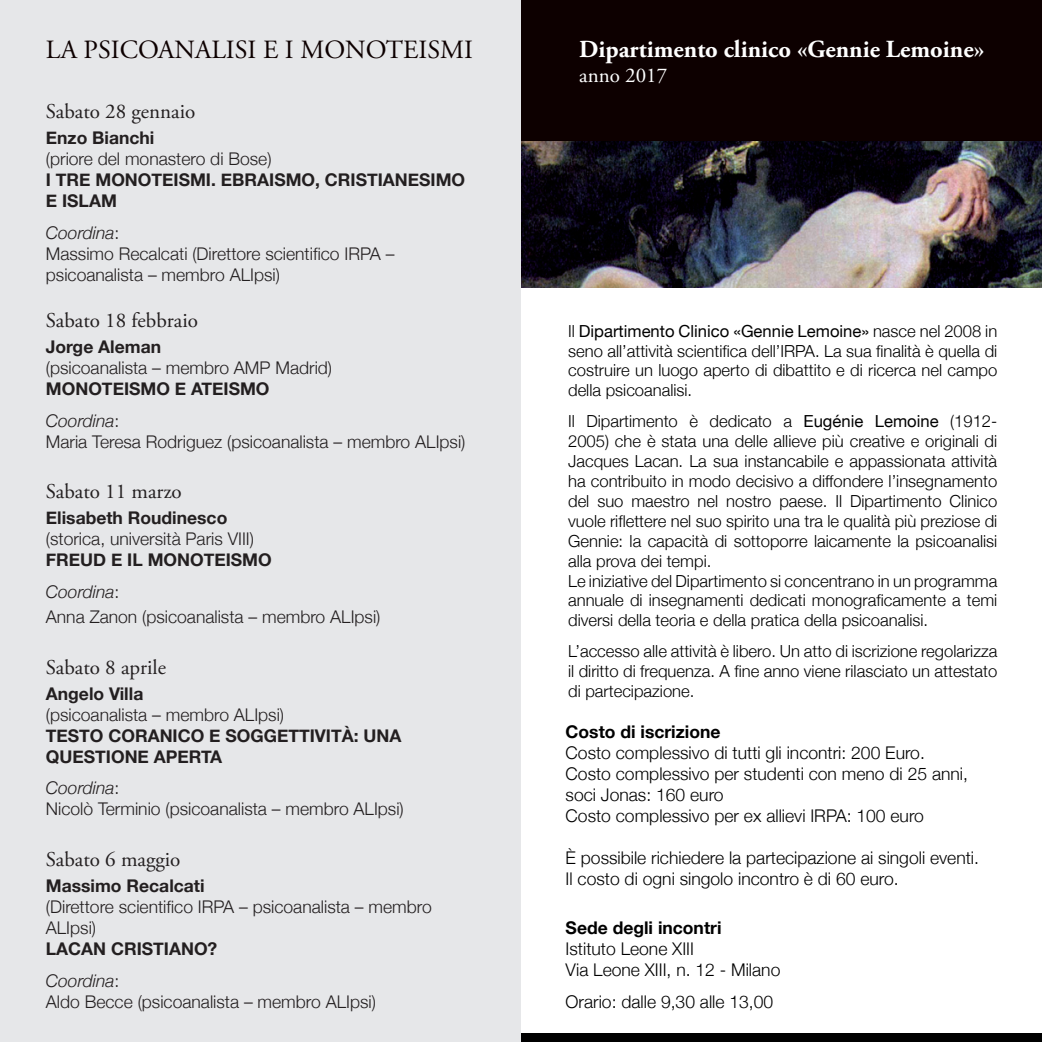
<style>
.page{position:relative;width:1042px;height:1042px;background:#fff}
.page>*{position:absolute;margin:0;border:0;box-sizing:border-box;transform-origin:0 0}
.t1{font:26.25px "Adobe Garamond Pro";color:#0d0000}
.t2{font:700 24.5px "Adobe Garamond Pro";color:#fff}
.t3{font:21px "Adobe Garamond Pro";color:#231f20}
.t4{font:21px "Adobe Garamond Pro";color:#fff}
.t5{font:300 17.5px/21px "Helvetica Neue";color:#231f20}
.t6{font:300 17.5px/21px "Helvetica Neue";color:#000}
.t7{font:700 17.5px/21px "Helvetica Neue";color:#231f20}
.t8{font:700 17.5px "Helvetica Neue";color:#000}
.t9{font:italic 300 17.5px "Helvetica Neue";color:#231f20}
.t10{font:300 16.62px/19.9px "Helvetica Neue";color:#000;text-align:justify}
.s1{font-weight:700}
.s2{font-style:italic}
.s3{font-style:normal}
.s4{font-weight:400}
</style>
<div class="page">
<div style="left:0;top:0;width:521px;height:1042px;background:#e6e7e9"></div>
<div style="left:521px;top:0;width:521px;height:143px;background:#0d0000"></div>
<div style="left:521px;top:1034px;width:521px;height:8px;background:#000"></div>
<img style="left:521px;top:142px;width:521px;height:145px">
<p class="t1" style="left:46px;top:34px;width:429px">LA PSICOANALISI E I MONOTEISMI</p>
<p class="t3" style="left:46px;top:99px;width:151px">Sabato 28 gennaio</p>
<p class="t5" style="left:46px;top:127px;width:227px"><span class="s1">Enzo Bianchi<br></span>(priore del monastero di Bose)</p>
<p class="t7" style="left:46px;top:169px;width:421px">I TRE MONOTEISMI. EBRAISMO, CRISTIANESIMO<br>E ISLAM</p>
<p class="t5" style="left:46px;top:222px;width:350px"><span class="s2">Coordina</span>:<br>Massimo Recalcati (Direttore scientifico IRPA – psicoanalista – membro ALIpsi)</p>
<p class="t3" style="left:46px;top:308px;width:154px">Sabato 18 febbraio</p>
<p class="t5" style="left:46px;top:336px;width:288px"><span class="s1">Jorge Aleman<br></span>(psicoanalista – membro AMP Madrid)</p>
<p class="t7" style="left:46px;top:378px;width:225px">MONOTEISMO E ATEISMO</p>
<p class="t5" style="left:46px;top:410px;width:421px"><span class="s2">Coordina</span>:<br>Maria Teresa Rodriguez (psicoanalista – membro ALIpsi)</p>
<p class="t3" style="left:46px;top:479px;width:137px">Sabato 11 marzo</p>
<p class="t5" style="left:46px;top:507px;width:210px"><span class="s1">Elisabeth Roudinesco </span>(storica, università Paris VIII)</p>
<p class="t7" style="left:46px;top:549px;width:227px">FREUD E IL MONOTEISMO</p>
<p class="t9" style="left:46px;top:581px;width:75px">Coordina<span class="s3">:</span></p>
<p class="t5" style="left:46px;top:606px;width:336px">Anna Zanon (psicoanalista – membro ALIpsi)</p>
<p class="t3" style="left:46px;top:654px;width:122px">Sabato 8 aprile</p>
<p class="t5" style="left:46px;top:683px;width:240px"><span class="s1">Angelo Villa<br></span>(psicoanalista – membro ALIpsi)</p>
<p class="t7" style="left:46px;top:725px;width:357px">TESTO CORANICO E SOGGETTIVITÀ: UNA<br>QUESTIONE APERTA</p>
<p class="t5" style="left:46px;top:777px;width:359px"><span class="s2">Coordina</span>:<br>Nicolò Terminio (psicoanalista – membro ALIpsi)</p>
<p class="t3" style="left:46px;top:846px;width:136px">Sabato 6 maggio</p>
<p class="t5" style="left:46px;top:875px;width:387px"><span class="s1">Massimo Recalcati<br></span>(Direttore scientifico IRPA – psicoanalista – membro<br>ALIpsi)</p>
<p class="t7" style="left:46px;top:938px;width:173px">LACAN CRISTIANO?</p>
<p class="t5" style="left:46px;top:969px;width:331px"><span class="s2">Coordina</span>:<br>Aldo Becce (psicoanalista – membro ALIpsi)</p>
<p class="t2" style="left:579px;top:35px;width:406px">Dipartimento clinico «Gennie Lemoine»</p>
<p class="t4" style="left:579px;top:63px;width:89px">anno 2017</p>
<p class="t10" style="left:568px;top:320px;width:431px">Il <span class="s4">Dipartimento Clinico «Gennie Lemoine»</span> nasce nel 2008 in seno all’attività scientifica dell’IRPA. La sua finalità è quella di costruire un luogo aperto di dibattito e di ricerca nel campo della psicoanalisi.</p>
<p class="t10" style="left:568px;top:411px;width:431px">Il Dipartimento è dedicato a <span class="s4">Eugénie Lemoine</span> (1912- 2005) che è stata una delle allieve più creative e originali di Jacques Lacan. La sua instancabile e appassionata attività ha contribuito in modo decisivo a diffondere l’insegnamento del suo maestro nel nostro paese. Il Dipartimento Clinico vuole riflettere nel suo spirito una tra le qualità più preziose di Gennie: la capacità di sottoporre laicamente la psicoanalisi alla prova dei tempi.</p>
<p class="t10" style="left:568px;top:570px;width:431px">Le iniziative del Dipartimento si concentrano in un programma annuale di insegnamenti dedicati monograficamente a temi diversi della teoria e della pratica della psicoanalisi.</p>
<p class="t10" style="left:568px;top:640px;width:431px">L’accesso alle attività è libero. Un atto di iscrizione regolarizza il diritto di frequenza. A fine anno viene rilasciato un attestato di partecipazione.</p>
<p class="t8" style="left:566px;top:721px;width:156px">Costo di iscrizione</p>
<p class="t6" style="left:566px;top:742px;width:361px">Costo complessivo di tutti gli incontri: 200 Euro.</p>
<p class="t6" style="left:566px;top:763px;width:404px">Costo complessivo per studenti con meno di 25 anni, soci Jonas: 160 euro</p>
<p class="t6" style="left:566px;top:805px;width:360px">Costo complessivo per ex allievi IRPA: 100 euro</p>
<p class="t6" style="left:566px;top:847px;width:415px">È possibile richiedere la partecipazione ai singoli eventi.<br>Il costo di ogni singolo incontro è di 60 euro.</p>
<p class="t8" style="left:566px;top:917px;width:157px">Sede degli incontri</p>
<p class="t6" style="left:566px;top:938px;width:130px">Istituto Leone XIII</p>
<p class="t6" style="left:566px;top:959px;width:216px">Via Leone XIII, n. 12 - Milano</p>
<p class="t6" style="left:566px;top:990px;width:209px">Orario: dalle 9,30 alle 13,00</p>
</div>
